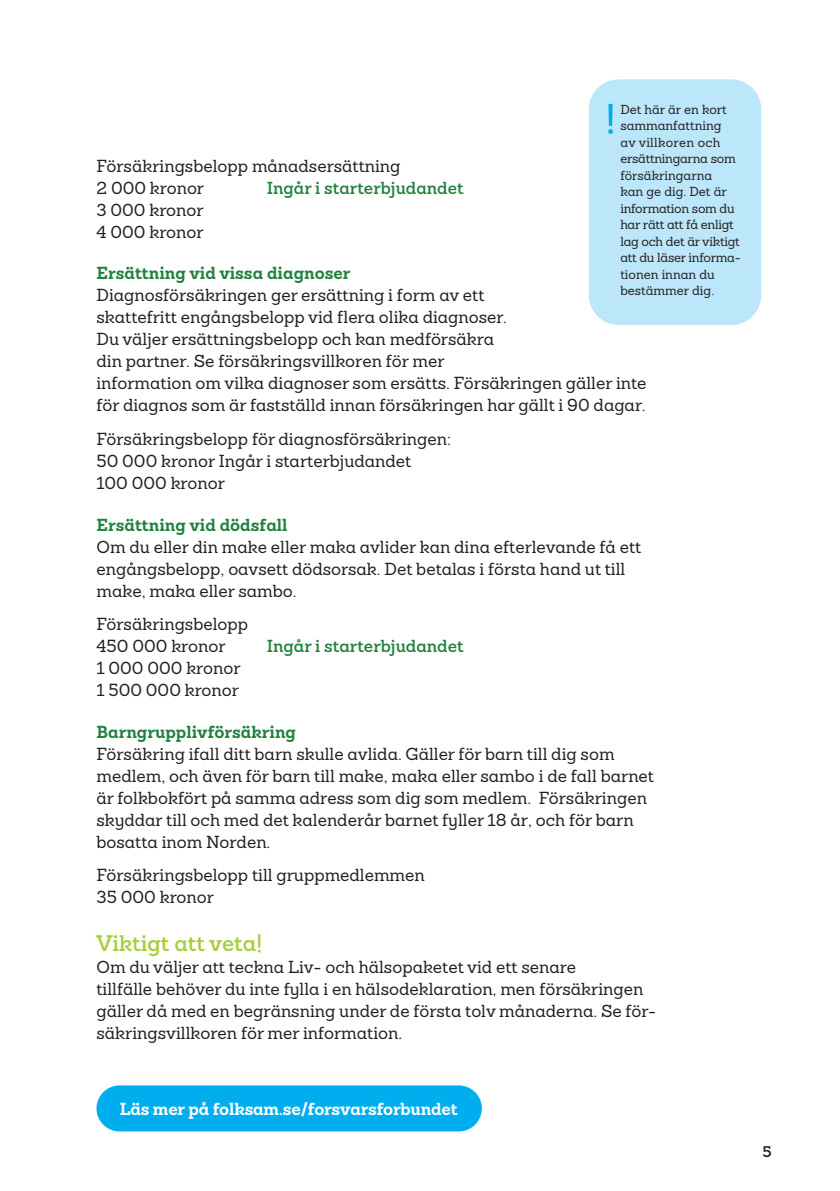
<style>
.page{position:relative;width:840px;height:1191px;background:#fff}
.page>*{position:absolute;margin:0;border:0;box-sizing:border-box;transform-origin:0 0}
.Rubrik_5_11_14__R2{font:600 22px "Sanchez Folksam";color:#a6ce39}
.Brödtext_8_5_11{font:500 17px/22px "Sanchez Folksam";color:#231f20}
.Rubrik_6_8_5_11__R3{font:700 17px "Sanchez Folksam";color:#20813c}
.Brödtext_8_5_11-2{font:600 17px "Sanchez Folksam";color:#20813c}
.t1{font:700 17px "Sanchez Folksam";letter-spacing:-.01em;color:#fff}
.t2{font:600 15px "Sanchez Folksam";color:#231f20}
.t3{font:500 12.8px/16.4px "Sanchez Folksam";color:#231f20}
</style>
<div class="page">
<div style="left:588px;top:79px;width:172px;height:246px;background:#bce6fa;border-radius:30px"></div>
<svg style="left:608px;top:104px;width:4px;height:22px"></svg>
<svg style="left:608px;top:129px;width:4px;height:5px"></svg>
<div style="left:96px;top:1085px;width:385px;height:46px;background:#00aeef;border-radius:23px"></div>
<p class="t3" style="left:620px;top:101px;width:122px">Det här är en kort sammanfattning<br>av villkoren och ersättningarna som försäkringarna<br>kan ge dig. Det är information som du har rätt att få enligt lag och det är viktigt att du läser informa&shy;tionen innan du bestämmer dig.</p>
<p class="Brödtext_8_5_11" style="left:96px;top:154px;width:305px">Försäkringsbelopp månadsersättning</p>
<p class="Brödtext_8_5_11" style="left:96px;top:176px;width:109px">2 000 kronor</p>
<p class="Brödtext_8_5_11-2" style="left:266px;top:176px;width:198px">Ingår i starterbjudandet</p>
<p class="Brödtext_8_5_11" style="left:96px;top:198px;width:109px">3 000 kronor</p>
<p class="Brödtext_8_5_11" style="left:96px;top:220px;width:109px">4 000 kronor</p>
<p class="Rubrik_6_8_5_11__R3" style="left:96px;top:262px;width:255px">Ersättning vid vissa diagnoser</p>
<p class="Brödtext_8_5_11" style="left:96px;top:284px;width:551px">Diagnosförsäkringen ger ersättning i form av ett<br>skattefritt engångsbelopp vid flera olika diagnoser.<br>Du väljer ersättningsbelopp och kan medförsäkra<br>din partner. Se försäkringsvillkoren för mer<br>information om vilka diagnoser som ersätts. Försäkringen gäller inte för diagnos som är fastställd innan försäkringen har gällt i 90 dagar.</p>
<p class="Brödtext_8_5_11" style="left:96px;top:427px;width:356px">Försäkringsbelopp för diagnosförsäkringen:</p>
<p class="Brödtext_8_5_11" style="left:96px;top:449px;width:316px">50 000 kronor Ingår i starterbjudandet</p>
<p class="Brödtext_8_5_11" style="left:96px;top:471px;width:130px">100 000 kronor</p>
<p class="Rubrik_6_8_5_11__R3" style="left:96px;top:513px;width:192px">Ersättning vid dödsfall</p>
<p class="Brödtext_8_5_11" style="left:96px;top:535px;width:546px">Om du eller din make eller maka avlider kan dina efterlevande få ett engångsbelopp, oavsett dödsorsak. Det betalas i första hand ut till make, maka eller sambo.</p>
<p class="Brödtext_8_5_11" style="left:96px;top:613px;width:153px">Försäkringsbelopp</p>
<p class="Brödtext_8_5_11" style="left:96px;top:635px;width:130px">450 000 kronor</p>
<p class="Brödtext_8_5_11-2" style="left:266px;top:634px;width:198px">Ingår i starterbjudandet</p>
<p class="Brödtext_8_5_11" style="left:96px;top:657px;width:145px">1 000 000 kronor</p>
<p class="Brödtext_8_5_11" style="left:96px;top:679px;width:144px">1 500 000 kronor</p>
<p class="Rubrik_6_8_5_11__R3" style="left:96px;top:720px;width:201px">Barngrupplivförsäkring</p>
<p class="Brödtext_8_5_11" style="left:96px;top:742px;width:559px">Försäkring ifall ditt barn skulle avlida. Gäller för barn till dig som medlem, och även för barn till make, maka eller sambo i de fall barnet är folkbokfört på samma adress som dig som medlem. Försäkringen skyddar till och med det kalenderår barnet fyller 18 år, och för barn bosatta inom Norden.</p>
<p class="Brödtext_8_5_11" style="left:96px;top:864px;width:329px">Försäkringsbelopp till gruppmedlemmen</p>
<p class="Brödtext_8_5_11" style="left:96px;top:886px;width:119px">35 000 kronor</p>
<p class="Rubrik_5_11_14__R2" style="left:96px;top:928px;width:168px">Viktigt att veta!</p>
<p class="Brödtext_8_5_11" style="left:96px;top:956px;width:481px">Om du väljer att teckna Liv- och hälsopaketet vid ett senare</p>
<p class="Brödtext_8_5_11" style="left:96px;top:978px;width:561px">tillfälle behöver du inte fylla i en hälsodeklaration, men försäkringen gäller då med en begränsning under de första tolv månaderna. Se för&shy;säkringsvillkoren för mer information.</p>
<p class="t1" style="left:120px;top:1097px;width:339px">Läs mer på folksam.se/forsvarsforbundet</p>
<p class="t2" style="left:762px;top:1141px;width:11px">5</p>
</div>
